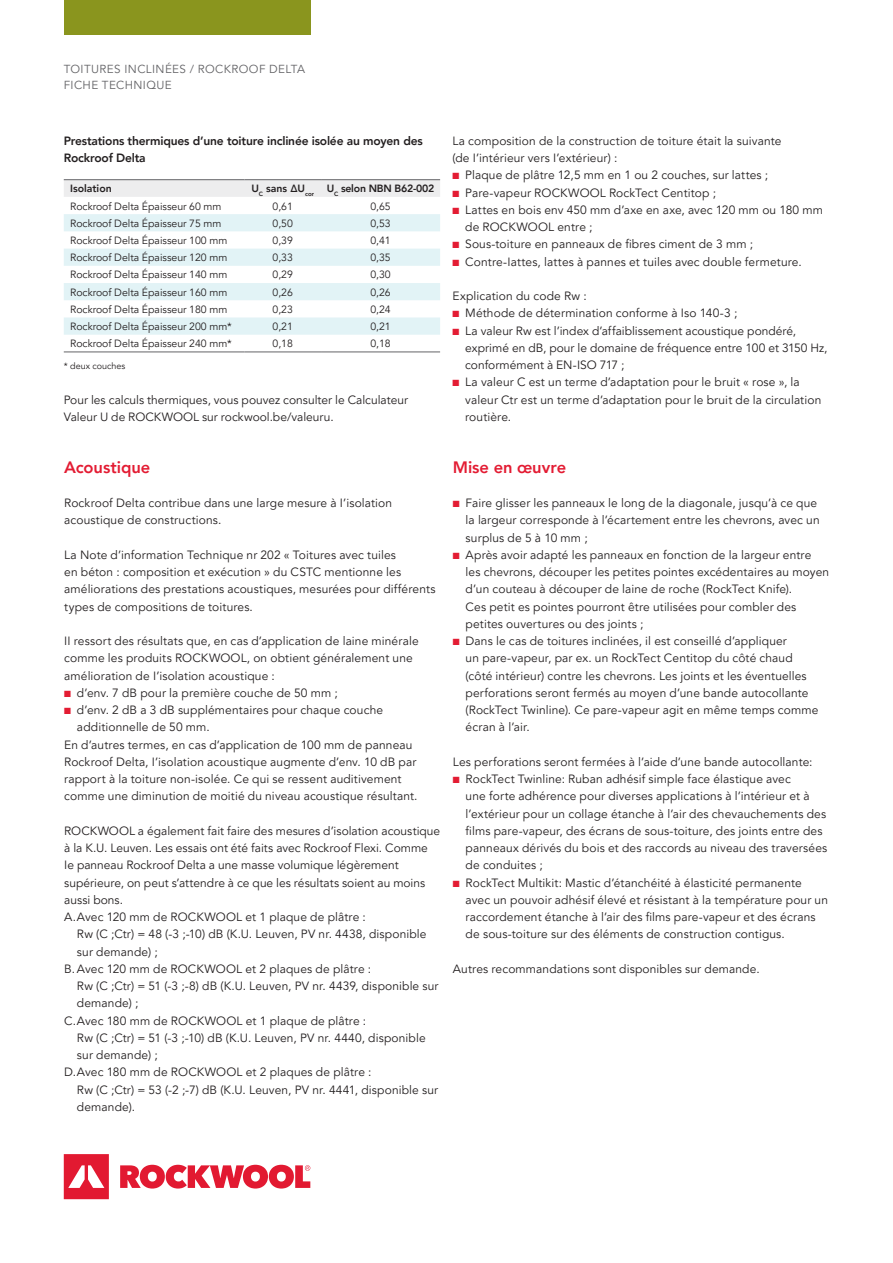
<style>
.page{position:relative;width:893px;height:1263px;background:#fff}
.page>*{position:absolute;margin:0;border:0;box-sizing:border-box;transform-origin:0 0}
.t1{font:800 16.5px "Avenir LT Pro";letter-spacing:-.005em;color:#e31c33}
.t2{font:12px/17.2px "Avenir LT Pro";letter-spacing:.01em;color:#231f20}
.t3{font:800 12px/17.2px "Avenir LT Pro";letter-spacing:-.015em;color:#231f20}
.t4{font:11.7px/16.5px "Avenir LT Pro";letter-spacing:.035em;color:#636366}
.t5{font:10.5px "Avenir LT Pro";color:#231f20}
.t6{font:800 10.5px "Avenir LT Pro";letter-spacing:-.02em;color:#231f20}
.t7{font:800 10.5px "Avenir LT Pro";color:#231f20}
.t8{font:9px "Avenir LT Pro";color:#231f20}
.s1{color:#e31c33}
</style>
<div class="page">
<div style="left:64px;top:0;width:246px;height:34px;background:#8a951e"></div>
<svg style="left:64px;top:1154px;width:246px;height:45px"></svg>
<svg style="left:64px;top:180px;width:376px;height:155px"></svg>
<hr style="left:64px;top:179px;width:180px;height:1px;background:#636366">
<hr style="left:244px;top:179px;width:77px;height:1px;background:#636366">
<hr style="left:321px;top:179px;width:119px;height:1px;background:#636366">
<hr style="left:64px;top:352px;width:180px;height:1px;background:#636366">
<hr style="left:244px;top:352px;width:77px;height:1px;background:#636366">
<hr style="left:321px;top:352px;width:119px;height:1px;background:#636366">
<p class="t4" style="left:64px;top:61px;width:243px">TOITURES INCLINÉES / ROCKROOF DELTA<br>FICHE TECHNIQUE</p>
<p class="t3" style="left:64px;top:132px;width:360px">Prestations thermiques d’une toiture inclinée isolée au moyen des<br>Rockroof Delta</p>
<p class="t7" style="left:70px;top:182px;width:43px">Isolation</p>
<p class="t6" style="left:251px;top:182px;width:185px">U<sub>C</sub> sans ΔU<sub>cor</sub> U<sub>C</sub> selon NBN B62-002</p>
<p class="t5" style="left:70px;top:200px;width:153px">Rockroof Delta Épaisseur 60 mm</p>
<p class="t5" style="left:273px;top:200px;width:22px">0,61</p>
<p class="t5" style="left:370px;top:200px;width:22px">0,65</p>
<p class="t5" style="left:70px;top:217px;width:153px">Rockroof Delta Épaisseur 75 mm</p>
<p class="t5" style="left:273px;top:217px;width:22px">0,50</p>
<p class="t5" style="left:370px;top:217px;width:22px">0,53</p>
<p class="t5" style="left:70px;top:234px;width:159px">Rockroof Delta Épaisseur 100 mm</p>
<p class="t5" style="left:273px;top:234px;width:22px">0,39</p>
<p class="t5" style="left:370px;top:234px;width:22px">0,41</p>
<p class="t5" style="left:70px;top:251px;width:159px">Rockroof Delta Épaisseur 120 mm</p>
<p class="t5" style="left:273px;top:251px;width:22px">0,33</p>
<p class="t5" style="left:370px;top:251px;width:22px">0,35</p>
<p class="t5" style="left:70px;top:268px;width:159px">Rockroof Delta Épaisseur 140 mm</p>
<p class="t5" style="left:273px;top:268px;width:22px">0,29</p>
<p class="t5" style="left:370px;top:268px;width:22px">0,30</p>
<p class="t5" style="left:70px;top:286px;width:159px">Rockroof Delta Épaisseur 160 mm</p>
<p class="t5" style="left:273px;top:286px;width:22px">0,26</p>
<p class="t5" style="left:370px;top:286px;width:22px">0,26</p>
<p class="t5" style="left:70px;top:303px;width:159px">Rockroof Delta Épaisseur 180 mm</p>
<p class="t5" style="left:273px;top:303px;width:22px">0,23</p>
<p class="t5" style="left:370px;top:303px;width:22px">0,24</p>
<p class="t5" style="left:70px;top:320px;width:163px">Rockroof Delta Épaisseur 200 mm*</p>
<p class="t5" style="left:273px;top:320px;width:22px">0,21</p>
<p class="t5" style="left:370px;top:320px;width:22px">0,21</p>
<p class="t5" style="left:70px;top:337px;width:163px">Rockroof Delta Épaisseur 240 mm*</p>
<p class="t5" style="left:273px;top:337px;width:22px">0,18</p>
<p class="t5" style="left:370px;top:337px;width:22px">0,18</p>
<p class="t8" style="left:64px;top:361px;width:63px">* deux couches</p>
<p class="t2" style="left:64px;top:391px;width:346px">Pour les calculs thermiques, vous pouvez consulter le Calculateur<br>Valeur U de ROCKWOOL sur rockwool.be/valeuru.</p>
<h1 class="t1" style="left:64px;top:457px;width:88px">Acoustique</h1>
<p class="t2" style="left:64px;top:495px;width:329px">Rockroof Delta contribue dans une large mesure à I’isolation acoustique de constructions.</p>
<p class="t2" style="left:64px;top:546px;width:373px">La Note d’information Technique nr 202 « Toitures avec tuiles<br>en béton : composition et exécution » du CSTC mentionne les améliorations des prestations acoustiques, mesurées pour différents types de compositions de toitures.</p>
<p class="t2" style="left:64px;top:632px;width:356px">II ressort des résultats que, en cas d’application de laine minérale comme les produits ROCKWOOL, on obtient généralement une amélioration de I’isolation acoustique :</p>
<p class="t2" style="left:64px;top:684px;width:275px"><span class="s1">■</span> d’env. 7 dB pour la première couche de 50 mm ;</p>
<p class="t2" style="left:64px;top:702px;width:320px"><span class="s1">■</span> d’env. 2 dB a 3 dB supplémentaires pour chaque couche</p>
<p class="t2" style="left:77px;top:719px;width:134px">additionnelle de 50 mm.</p>
<p class="t2" style="left:64px;top:736px;width:350px">En d’autres termes, en cas d’application de 100 mm de panneau</p>
<p class="t2" style="left:64px;top:753px;width:354px">Rockroof Delta, I’isolation acoustique augmente d’env. 10 dB par</p>
<p class="t2" style="left:64px;top:771px;width:339px">rapport à la toiture non-isolée. Ce qui se ressent auditivement</p>
<p class="t2" style="left:64px;top:788px;width:355px">comme une diminution de moitié du niveau acoustique résultant.</p>
<p class="t2" style="left:64px;top:822px;width:378px">ROCKWOOL a également fait faire des mesures d’isolation acoustique à la K.U. Leuven. Les essais ont été faits avec Rockroof Flexi. Comme Ie panneau Rockroof Delta a une masse volumique légèrement supérieure, on peut s’attendre à ce que les résultats soient au moins aussi bons.<br>A.Avec 120 mm de ROCKWOOL et 1 plaque de plâtre :</p>
<p class="t2" style="left:77px;top:926px;width:351px">Rw (C ;Ctr) = 48 (-3 ;-10) dB (K.U. Leuven, PV nr. 4438, disponible</p>
<p class="t2" style="left:77px;top:943px;width:82px">sur demande) ;</p>
<p class="t2" style="left:64px;top:960px;width:309px">B.Avec 120 mm de ROCKWOOL et 2 plaques de plâtre :</p>
<p class="t2" style="left:77px;top:978px;width:363px">Rw (C ;Ctr) = 51 (-3 ;-8) dB (K.U. Leuven, PV nr. 4439, disponible sur</p>
<p class="t2" style="left:77px;top:995px;width:63px">demande) ;</p>
<p class="t2" style="left:64px;top:1012px;width:304px">C.Avec 180 mm de ROCKWOOL et 1 plaque de plâtre :</p>
<p class="t2" style="left:77px;top:1029px;width:350px">Rw (C ;Ctr) = 51 (-3 ;-10) dB (K.U. Leuven, PV nr. 4440, disponible</p>
<p class="t2" style="left:77px;top:1047px;width:82px">sur demande) ;</p>
<p class="t2" style="left:64px;top:1064px;width:309px">D.Avec 180 mm de ROCKWOOL et 2 plaques de plâtre :</p>
<p class="t2" style="left:77px;top:1081px;width:363px">Rw (C ;Ctr) = 53 (-2 ;-7) dB (K.U. Leuven, PV nr. 4441, disponible sur</p>
<p class="t2" style="left:77px;top:1098px;width:60px">demande).</p>
<p class="t2" style="left:452px;top:132px;width:331px">La composition de la construction de toiture était la suivante (de I’intérieur vers I’extérieur) :</p>
<p class="t2" style="left:452px;top:167px;width:317px"><span class="s1">■</span> Plaque de plâtre 12,5 mm en 1 ou 2 couches, sur lattes ;</p>
<p class="t2" style="left:452px;top:184px;width:265px"><span class="s1">■</span> Pare-vapeur ROCKWOOL RockTect Centitop ;</p>
<p class="t2" style="left:465px;top:201px;width:359px;text-indent:-13px"><span class="s1">■</span> Lattes en bois env 450 mm d’axe en axe, avec 120 mm ou 180 mm de ROCKWOOL entre ;</p>
<p class="t2" style="left:452px;top:236px;width:302px"><span class="s1">■</span> Sous-toiture en panneaux de fibres ciment de 3 mm ;</p>
<p class="t2" style="left:452px;top:253px;width:351px"><span class="s1">■</span> Contre-Iattes, lattes à pannes et tuiles avec double fermeture.</p>
<p class="t2" style="left:452px;top:288px;width:136px">Explication du code Rw :</p>
<p class="t2" style="left:452px;top:305px;width:286px"><span class="s1">■</span> Méthode de détermination conforme à Iso 140-3 ;</p>
<p class="t2" style="left:465px;top:322px;width:364px;text-indent:-13px"><span class="s1">■</span> La valeur Rw est l’index d’affaiblissement acoustique pondéré, exprimé en dB, pour le domaine de fréquence entre 100 et 3150 Hz, conformément à EN-ISO 717 ;</p>
<p class="t2" style="left:465px;top:374px;width:358px;text-indent:-13px"><span class="s1">■</span> La valeur C est un terme d’adaptation pour le bruit « rose », la valeur Ctr est un terme d’adaptation pour le bruit de la circulation routière.</p>
<h1 class="t1" style="left:453px;top:457px;width:115px">Mise en œuvre</h1>
<p class="t2" style="left:466px;top:495px;width:356px;text-indent:-13px"><span class="s1">■</span> Faire glisser les panneaux le long de la diagonale, jusqu’à ce que la largeur corresponde à l’écartement entre les chevrons, avec un surplus de 5 à 10 mm ;</p>
<p class="t2" style="left:466px;top:546px;width:365px;text-indent:-13px"><span class="s1">■</span> Après avoir adapté les panneaux en fonction de la largeur entre les chevrons, découper les petites pointes excédentaires au moyen d’un couteau à découper de laine de roche (RockTect Knife).<br>Ces petit es pointes pourront être utilisées pour combler des petites ouvertures ou des joints ;</p>
<p class="t2" style="left:466px;top:633px;width:354px;text-indent:-13px"><span class="s1">■</span> Dans le cas de toitures inclinées, il est conseillé d’appliquer<br>un pare-vapeur, par ex. un RockTect Centitop du côté chaud (côté intérieur) contre les chevrons. Les joints et les éventuelles perforations seront fermés au moyen d’une bande autocollante (RockTect Twinline). Ce pare-vapeur agit en même temps comme écran à l’air.</p>
<p class="t2" style="left:453px;top:753px;width:361px">Les perforations seront fermées à l’aide d’une bande autocollante:</p>
<p class="t2" style="left:466px;top:771px;width:363px;text-indent:-13px"><span class="s1">■</span> RockTect Twinline: Ruban adhésif simple face élastique avec<br>une forte adhérence pour diverses applications à l’intérieur et à l’extérieur pour un collage étanche à l’air des chevauchements des films pare-vapeur, des écrans de sous-toiture, des joints entre des panneaux dérivés du bois et des raccords au niveau des traversées de conduites ;</p>
<p class="t2" style="left:466px;top:874px;width:364px;text-indent:-13px"><span class="s1">■</span> RockTect Multikit: Mastic d’étanchéité à élasticité permanente avec un pouvoir adhésif élevé et résistant à la température pour un raccordement étanche à l’air des films pare-vapeur et des écrans de sous-toiture sur des éléments de construction contigus.</p>
<p class="t2" style="left:453px;top:960px;width:308px">Autres recommandations sont disponibles sur demande.</p>
</div>
